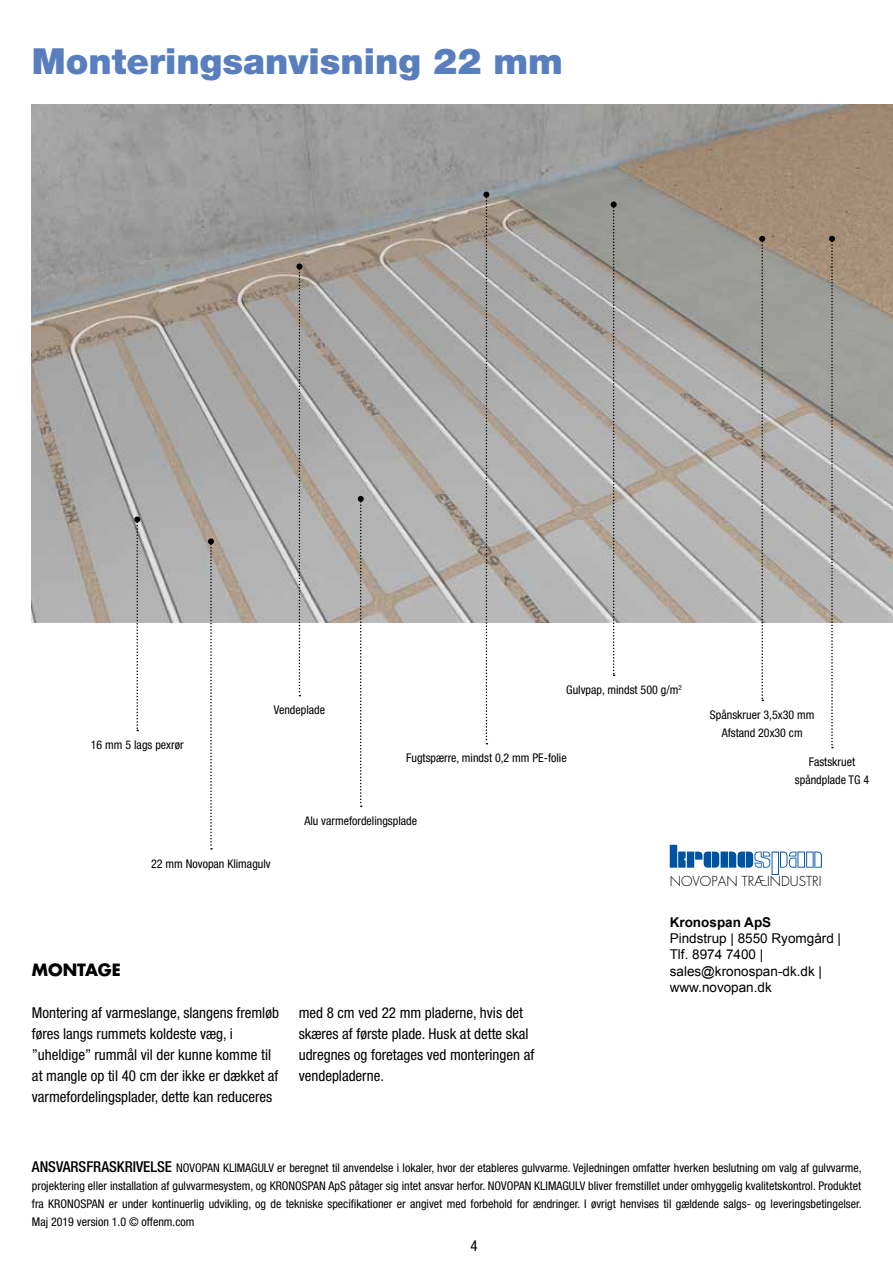
<style>
.page{position:relative;width:893px;height:1263px;background:#fff}
.page>*{position:absolute;margin:0;border:0;box-sizing:border-box;transform-origin:0 0}
.t1{font:900 36px "Helvetica Neue";color:#587ebe}
.t2{font:700 16.5px "CK Futura";color:#000}
.t3{font:condensed 15px/21px "Helvetica Neue";color:#000}
.t4{font:13.5px/16.2px "Arial";color:#000}
.t5{font:700 13.5px "Arial";color:#000}
.t6{font:300 13.35px "CK Futura";color:#000}
.t7{font:condensed 12px/18px "Helvetica Neue";color:#000;text-align:center}
.s1{font-weight:500;font-size:15px}
</style>
<div class="page">
<img style="left:32px;top:105px;width:861px;height:517px">
<svg style="left:829px;top:236px;width:6px;height:512px"></svg>
<svg style="left:759px;top:236px;width:6px;height:465px"></svg>
<svg style="left:134px;top:516px;width:6px;height:215px"></svg>
<svg style="left:208px;top:538px;width:6px;height:311px"></svg>
<svg style="left:358px;top:496px;width:6px;height:311px"></svg>
<svg style="left:296px;top:264px;width:6px;height:432px"></svg>
<svg style="left:483px;top:192px;width:6px;height:552px"></svg>
<svg style="left:611px;top:201px;width:6px;height:475px"></svg>
<svg style="left:670px;top:845px;width:152px;height:30px"></svg>
<h1 class="t1" style="left:32px;top:40px;width:532px">Monteringsanvisning 22 mm</h1>
<p class="t7" style="left:91px;top:736px;width:94px">16 mm 5 lags pexrør</p>
<p class="t7" style="left:274px;top:701px;width:53px">Vendeplade</p>
<p class="t7" style="left:566px;top:681px;width:117px">Gulvpap, mindst 500 g/m<sup>2</sup></p>
<p class="t7" style="left:406px;top:749px;width:162px">Fugtspærre, mindst 0,2 mm PE-folie</p>
<p class="t7" style="left:304px;top:812px;width:114px">Alu varmefordelingsplade</p>
<p class="t7" style="left:151px;top:854px;width:121px">22 mm Novopan Klimagulv</p>
<p class="t7" style="left:710px;top:706px;width:106px">Spånskruer 3,5x30 mm<br>Afstand 20x30 cm</p>
<p class="t7" style="left:795px;top:753px;width:76px">Fastskruet spåndplade TG 4</p>
<h2 class="t2" style="left:32px;top:958px;width:91px">MONTAGE</h2>
<p class="t3" style="left:32px;top:1002px;width:249px">Montering af varmeslange, slangens fremløb føres langs rummets koldeste væg, i ”uheldige” rummål vil der kunne komme til at mangle op til 40 cm der ikke er dækket af varmefordelingsplader, dette kan reduceres</p>
<p class="t3" style="left:299px;top:1002px;width:237px">med 8 cm ved 22 mm pladerne, hvis det skæres af første plade. Husk at dette skal udregnes og foretages ved monteringen af vendepladerne.</p>
<p class="t6" style="left:670px;top:873px;width:153px">NOVOPAN TRÆINDUSTRI</p>
<p class="t5" style="left:670px;top:913px;width:103px">Kronospan ApS</p>
<p class="t4" style="left:670px;top:930px;width:173px">Pindstrup | 8550 Ryomgård |<br>Tlf. 8974 7400 | sales@kronospan-dk.dk | www.novopan.dk</p>
<p class="t7" style="left:32px;top:1159px;width:831px;text-align:justify"><span class="s1">ANSVARSFRASKRIVELSE</span> NOVOPAN KLIMAGULV er beregnet til anvendelse i lokaler, hvor der etableres gulvvarme. Vejledningen omfatter hverken beslutning om valg af gulvvarme, projektering eller installation af gulvvarmesystem, og KRONOSPAN ApS påtager sig intet ansvar herfor. NOVOPAN KLIMAGULV bliver fremstillet under omhyggelig kvalitetskontrol. Produktet fra KRONOSPAN er under kontinuerlig udvikling, og de tekniske specifikationer er angivet med forbehold for ændringer. I øvrigt henvises til gældende salgs- og leveringsbetingelser.<br>Maj 2019 version 1.0 © offenm.com</p>
<p class="t3" style="left:470px;top:1235px;width:9px">4</p>
</div>
